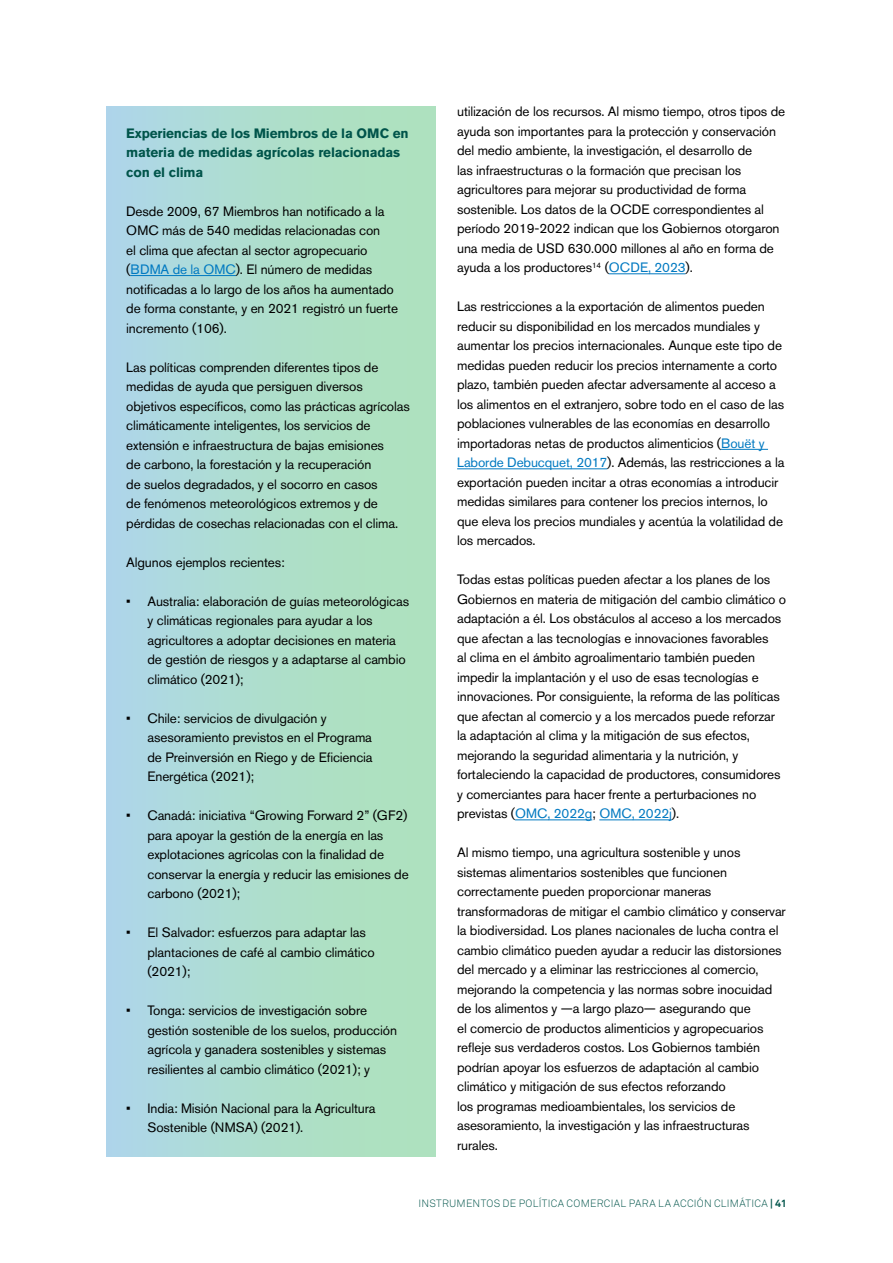
<style>
.page{position:relative;width:893px;height:1263px;background:#fff}
.page>*{position:absolute;margin:0;border:0;box-sizing:border-box;transform-origin:0 0}
.t1{font:13.5px/19.5px "Akzidenz Grotesk BE";letter-spacing:-.01em;color:#000}
.t2{font:700 13.5px/19.5px "Akzidenz Grotesk BE";letter-spacing:-.01em;color:#00544a}
.t3{font:300 10.5px "Akkurat Pro";letter-spacing:.025em;color:#00544a}
.s1{color:#0079c1}
.s2{font-weight:700}
</style>
<div class="page">
<hr style="left:609px;top:273px;width:76px;height:1px;background:#0079c1">
<hr style="left:721px;top:449px;width:47px;height:1px;background:#0079c1">
<hr style="left:457px;top:468px;width:150px;height:1px;background:#0079c1">
<hr style="left:515px;top:819px;width:77px;height:1px;background:#0079c1">
<hr style="left:599px;top:819px;width:73px;height:1px;background:#0079c1">
<div style="left:106px;top:106px;width:330px;height:1050px;background:linear-gradient(to right,#aed7e6,#aee3b8)"></div>
<hr style="left:130px;top:275px;width:106px;height:1px;background:#0079c1">
<p class="t2" style="left:126px;top:123px;width:284px">Experiencias de los Miembros de la OMC en materia de medidas agrícolas relacionadas con el clima</p>
<p class="t1" style="left:126px;top:201px;width:273px">Desde 2009, 67 Miembros han notificado a la OMC más de 540 medidas relacionadas con<br>el clima que afectan al sector agropecuario (<span class="s1">BDMA de la OMC</span>). El número de medidas notificadas a lo largo de los años ha aumentado de forma constante, y en 2021 registró un fuerte incremento (106).</p>
<p class="t1" style="left:126px;top:357px;width:285px">Las políticas comprenden diferentes tipos de medidas de ayuda que persiguen diversos objetivos específicos, como las prácticas agrícolas climáticamente inteligentes, los servicios de extensión e infraestructura de bajas emisiones<br>de carbono, la forestación y la recuperación<br>de suelos degradados, y el socorro en casos<br>de fenómenos meteorológicos extremos y de pérdidas de cosechas relacionadas con el clima.</p>
<p class="t1" style="left:126px;top:552px;width:160px">Algunos ejemplos recientes:</p>
<p class="t1" style="left:147px;top:591px;width:263px;text-indent:-21px">• Australia: elaboración de guías meteorológicas y climáticas regionales para ayudar a los agricultores a adoptar decisiones en materia de gestión de riesgos y a adaptarse al cambio climático (2021);</p>
<p class="t1" style="left:147px;top:708px;width:227px;text-indent:-21px">• Chile: servicios de divulgación y asesoramiento previstos en el Programa de Preinversión en Riego y de Eficiencia Energética (2021);</p>
<p class="t1" style="left:147px;top:806px;width:263px;text-indent:-21px">• Canadá: iniciativa “Growing Forward 2” (GF2) para apoyar la gestión de la energía en las explotaciones agrícolas con la finalidad de conservar la energía y reducir las emisiones de carbono (2021);</p>
<p class="t1" style="left:147px;top:922px;width:229px;text-indent:-21px">• El Salvador: esfuerzos para adaptar las plantaciones de café al cambio climático (2021);</p>
<p class="t1" style="left:147px;top:1000px;width:251px;text-indent:-21px">• Tonga: servicios de investigación sobre gestión sostenible de los suelos, producción agrícola y ganadera sostenibles y sistemas resilientes al cambio climático (2021); y</p>
<p class="t1" style="left:147px;top:1098px;width:230px;text-indent:-21px">• India: Misión Nacional para la Agricultura<br>Sostenible (NMSA) (2021).</p>
<p class="t1" style="left:457px;top:102px;width:330px">utilización de los recursos. Al mismo tiempo, otros tipos de ayuda son importantes para la protección y conservación del medio ambiente, la investigación, el desarrollo de<br>las infraestructuras o la formación que precisan los agricultores para mejorar su productividad de forma sostenible. Los datos de la OCDE correspondientes al período 2019-2022 indican que los Gobiernos otorgaron una media de USD 630.000 millones al año en forma de ayuda a los productores<sup>14</sup> (<span class="s1">OCDE, 2023</span>).</p>
<p class="t1" style="left:457px;top:297px;width:329px">Las restricciones a la exportación de alimentos pueden reducir su disponibilidad en los mercados mundiales y aumentar los precios internacionales. Aunque este tipo de medidas pueden reducir los precios internamente a corto plazo, también pueden afectar adversamente al acceso a los alimentos en el extranjero, sobre todo en el caso de las poblaciones vulnerables de las economías en desarrollo importadoras netas de productos alimenticios (<span class="s1">Bouët y Laborde Debucquet, 2017</span>). Además, las restricciones a la exportación pueden incitar a otras economías a introducir medidas similares para contener los precios internos, lo que eleva los precios mundiales y acentúa la volatilidad de los mercados.</p>
<p class="t1" style="left:457px;top:570px;width:331px">Todas estas políticas pueden afectar a los planes de los Gobiernos en materia de mitigación del cambio climático o adaptación a él. Los obstáculos al acceso a los mercados que afectan a las tecnologías e innovaciones favorables<br>al clima en el ámbito agroalimentario también pueden impedir la implantación y el uso de esas tecnologías e innovaciones. Por consiguiente, la reforma de las políticas que afectan al comercio y a los mercados puede reforzar la adaptación al clima y la mitigación de sus efectos, mejorando la seguridad alimentaria y la nutrición, y fortaleciendo la capacidad de productores, consumidores y comerciantes para hacer frente a perturbaciones no previstas (<span class="s1">OMC, 2022g</span>; <span class="s1">OMC, 2022j</span>).</p>
<p class="t1" style="left:457px;top:843px;width:330px">Al mismo tiempo, una agricultura sostenible y unos sistemas alimentarios sostenibles que funcionen correctamente pueden proporcionar maneras transformadoras de mitigar el cambio climático y conservar la biodiversidad. Los planes nacionales de lucha contra el cambio climático pueden ayudar a reducir las distorsiones del mercado y a eliminar las restricciones al comercio, mejorando la competencia y las normas sobre inocuidad de los alimentos y —a largo plazo— asegurando que<br>el comercio de productos alimenticios y agropecuarios refleje sus verdaderos costos. Los Gobiernos también podrían apoyar los esfuerzos de adaptación al cambio climático y mitigación de sus efectos reforzando<br>los programas medioambientales, los servicios de asesoramiento, la investigación y las infraestructuras rurales.</p>
<p class="t3" style="left:419px;top:1197px;width:370px">INSTRUMENTOS DE POLÍTICA COMERCIAL PARA LA ACCIÓN CLIMÁTICA <span class="s2">| 41</span></p>
</div>
